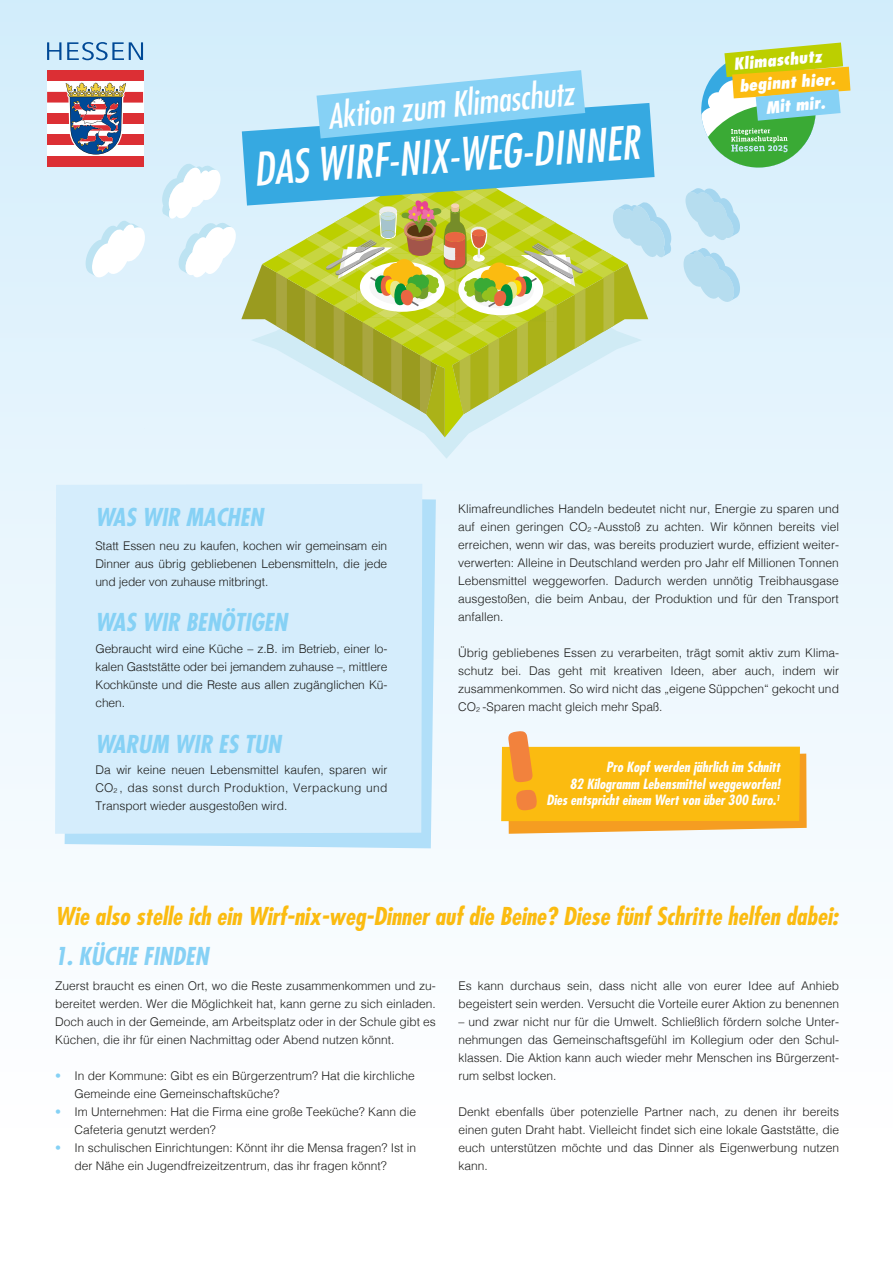
<style>
.page{position:relative;width:893px;height:1263px;background:#fff}
.page>*{position:absolute;margin:0;border:0;box-sizing:border-box;transform-origin:0 0}
.t1{font:italic condensed 44.7px "Futura Std";color:#fff}
.t2{font:italic condensed 33.6px "Futura Std";color:#fff}
.t3{font:italic 700 condensed 24px "Futura Std";color:#fbbb10}
.t4{font:italic 700 condensed 24px "Futura Std";color:#86d1f5}
.t5{font:italic 800 condensed 16.05px "Futura Std";color:#fff}
.t6{font:italic 700 condensed 13.8px/16.5px "Futura Std";color:#fff;text-align:right}
.t7{font:300 12px/18px "Helvetica";color:#1d1d1b;text-align:justify}
.s1{color:#85d1f5}
</style>
<div class="page">
<div style="left:0;top:0;width:893px;height:1263px;background:linear-gradient(to bottom,#d4edfb,#fff)"></div>
<svg style="left:701px;top:43px;width:149px;height:125px;background:#add08a"></svg>
<div style="left:251px;top:437px;width:391px;height:22px;background:#e6f4fd"></div>
<svg style="left:65px;top:495px;width:371px;height:353px;background:#bae2f9"></svg>
<div style="left:55px;top:484px;width:367px;height:350px;background:#d5edfc"></div>
<svg style="left:86px;top:220px;width:59px;height:58px"></svg>
<svg style="left:683px;top:248px;width:57px;height:54px;background:#c2e3f3"></svg>
<svg style="left:685px;top:188px;width:56px;height:53px;background:#c1e3f3"></svg>
<svg style="left:501px;top:731px;width:306px;height:103px"></svg>
<svg style="left:162px;top:70px;width:509px;height:367px;background:#b3d4bc"></svg>
<div style="left:47px;top:70px;width:97px;height:97px;background:#fff"></div>
<div style="left:47px;top:71px;width:96px;height:10px;background:#dc2f34"></div>
<div style="left:47px;top:92px;width:96px;height:11px;background:#dc2f34"></div>
<div style="left:47px;top:113px;width:96px;height:11px;background:#dc2f34"></div>
<div style="left:47px;top:135px;width:96px;height:10px;background:#dc2f34"></div>
<div style="left:47px;top:156px;width:96px;height:11px;background:#dc2f34"></div>
<svg style="left:64px;top:82px;width:63px;height:73px"></svg>
<svg style="left:47px;top:42px;width:14px;height:18px"></svg>
<svg style="left:67px;top:42px;width:76px;height:18px"></svg>
<h2 class="t2" style="left:326px;top:95px;width:248px;rotate:-5deg">Aktion zum Klimaschutz</h2>
<h1 class="t1" style="left:251px;top:143px;width:388px;rotate:-4deg">DAS WIRF-NIX-WEG-DINNER</h1>
<h3 class="t5" style="left:733px;top:54px;width:90px;rotate:-5deg">Klimaschutz</h3>
<h3 class="t5" style="left:739px;top:76px;width:98px;rotate:-4deg">beginnt hier.</h3>
<h3 class="t5" style="left:765px;top:97px;width:61px;rotate:-5deg">Mit mir.</h3>
<h3 class="t4" style="left:95px;top:503px;width:169px">WAS WIR MACHEN</h3>
<p class="t7" style="left:95px;top:535px;width:293px">Statt Essen neu zu kaufen, kochen wir gemeinsam ein Dinner aus übrig gebliebenen Lebensmitteln, die jede und jeder von zuhause mitbringt.</p>
<h3 class="t4" style="left:95px;top:607px;width:193px">WAS WIR BENÖTIGEN</h3>
<p class="t7" style="left:95px;top:639px;width:293px">Gebraucht wird eine Küche – z.B. im Betrieb, einer lo&shy;kalen Gaststätte oder bei jemandem zuhause –, mittlere Kochkünste und die Reste aus allen zugänglichen Kü&shy;chen.</p>
<h3 class="t4" style="left:95px;top:729px;width:187px">WARUM WIR ES TUN</h3>
<p class="t7" style="left:95px;top:760px;width:293px">Da wir keine neuen Lebensmittel kaufen, sparen wir CO<sub>2</sub> , das sonst durch Produktion, Verpackung und Transport wieder ausgestoßen wird.</p>
<p class="t7" style="left:458px;top:499px;width:382px">Klimafreundliches Handeln bedeutet nicht nur, Energie zu sparen und auf einen geringen CO<sub>2</sub> -Ausstoß zu achten. Wir können bereits viel erreichen, wenn wir das, was bereits produziert wurde, effizient weiter&shy;verwerten: Alleine in Deutschland werden pro Jahr elf Millionen Tonnen Lebensmittel weggeworfen. Dadurch werden unnötig Treibhausgase ausgestoßen, die beim Anbau, der Produktion und für den Transport anfallen.</p>
<p class="t7" style="left:458px;top:643px;width:382px">Übrig gebliebenes Essen zu verarbeiten, trägt somit aktiv zum Klima&shy;schutz bei. Das geht mit kreativen Ideen, aber auch, indem wir zusammenkommen. So wird nicht das „eigene Süppchen“ gekocht und CO<sub>2</sub> -Sparen macht gleich mehr Spaß.</p>
<p class="t6" style="left:546px;top:759px;width:235px">Pro Kopf werden jährlich im Schnitt<br>82 Kilogramm Lebensmittel weggeworfen!<br>Dies entspricht einem Wert von über 300 Euro.<sup>1</sup></p>
<h3 class="t3" style="left:55px;top:901px;width:784px">Wie also stelle ich ein Wirf-nix-weg-Dinner auf die Beine? Diese fünf Schritte helfen dabei:</h3>
<h3 class="t4" style="left:55px;top:941px;width:155px">1. KÜCHE FINDEN</h3>
<p class="t7" style="left:55px;top:975px;width:382px">Zuerst braucht es einen Ort, wo die Reste zusammenkommen und zu&shy;bereitet werden. Wer die Möglichkeit hat, kann gerne zu sich einladen.<br>Doch auch in der Gemeinde, am Arbeitsplatz oder in der Schule gibt es Küchen, die ihr für einen Nachmittag oder Abend nutzen könnt.</p>
<p class="t7" style="left:75px;top:1065px;width:342px;text-indent:-20px"><span class="s1">•</span> In der Kommune: Gibt es ein Bürgerzentrum? Hat die kirchliche<br>Gemeinde eine Gemeinschaftsküche?</p>
<p class="t7" style="left:75px;top:1101px;width:343px;text-indent:-20px"><span class="s1">•</span> Im Unternehmen: Hat die Firma eine große Teeküche? Kann die<br>Cafeteria genutzt werden?</p>
<p class="t7" style="left:75px;top:1137px;width:343px;text-indent:-20px"><span class="s1">•</span> In schulischen Einrichtungen: Könnt ihr die Mensa fragen? Ist in der Nähe ein Jugendfreizeitzentrum, das ihr fragen könnt?</p>
<p class="t7" style="left:458px;top:975px;width:382px">Es kann durchaus sein, dass nicht alle von eurer Idee auf Anhieb begeistert sein werden. Versucht die Vorteile eurer Aktion zu benennen</p>
<p class="t7" style="left:458px;top:1011px;width:382px">– und zwar nicht nur für die Umwelt. Schließlich fördern solche Unter&shy;nehmungen das Gemeinschaftsgefühl im Kollegium oder den Schul&shy;klassen. Die Aktion kann auch wieder mehr Menschen ins Bürgerzent&shy;rum selbst locken.</p>
<p class="t7" style="left:458px;top:1101px;width:382px">Denkt ebenfalls über potenzielle Partner nach, zu denen ihr bereits einen guten Draht habt. Vielleicht findet sich eine lokale Gaststätte, die euch unterstützen möchte und das Dinner als Eigenwerbung nutzen kann.</p>
</div>
